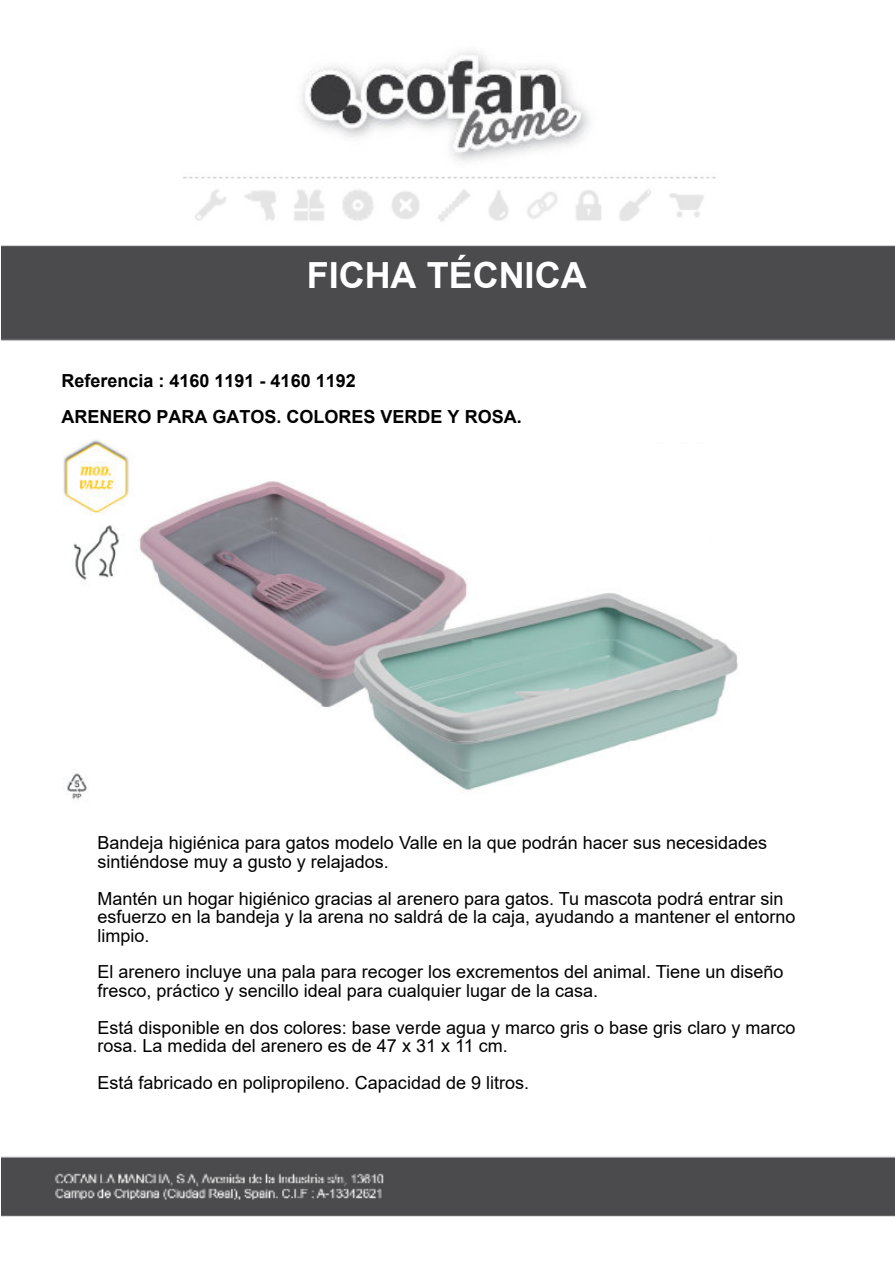
<style>
.page{position:relative;width:895px;height:1264px;background:#fff}
.page>*{position:absolute;margin:0;border:0;box-sizing:border-box;transform-origin:0 0}
.t1{font:700 36px "Arial";color:#fff}
.t2{font:18px/18.6px "Arial";color:#000}
.t3{font:700 18px/36px "Arial";color:#000}
</style>
<div class="page">
<img style="left:1px;top:176px;width:893px;height:1041px">
<img style="left:63px;top:435px;width:683px;height:369px">
<img style="left:590px;top:444px;width:168px;height:93px">
<img style="left:301px;top:51px;width:289px;height:110px">
<h1 class="t1" style="left:307px;top:262px;width:281px">FICHA TÉCNICA</h1>
<p class="t3" style="left:61px;top:364px;width:462px">Referencia : 4160 1191 - 4160 1192<br>ARENERO PARA GATOS. COLORES VERDE Y ROSA.</p>
<p class="t2" style="left:98px;top:835px;width:671px">Bandeja higiénica para gatos modelo Valle en la que podrán hacer sus necesidades sintiéndose muy a gusto y relajados.</p>
<p class="t2" style="left:98px;top:890px;width:699px">Mantén un hogar higiénico gracias al arenero para gatos. Tu mascota podrá entrar sin esfuerzo en la bandeja y la arena no saldrá de la caja, ayudando a mantener el entorno limpio.</p>
<p class="t2" style="left:98px;top:964px;width:687px">El arenero incluye una pala para recoger los excrementos del animal. Tiene un diseño fresco, práctico y sencillo ideal para cualquier lugar de la casa.</p>
<p class="t2" style="left:98px;top:1019px;width:699px">Está disponible en dos colores: base verde agua y marco gris o base gris claro y marco rosa. La medida del arenero es de 47 x 31 x 11 cm.</p>
<p class="t2" style="left:98px;top:1074px;width:433px">Está fabricado en polipropileno. Capacidad de 9 litros.</p>
</div>
